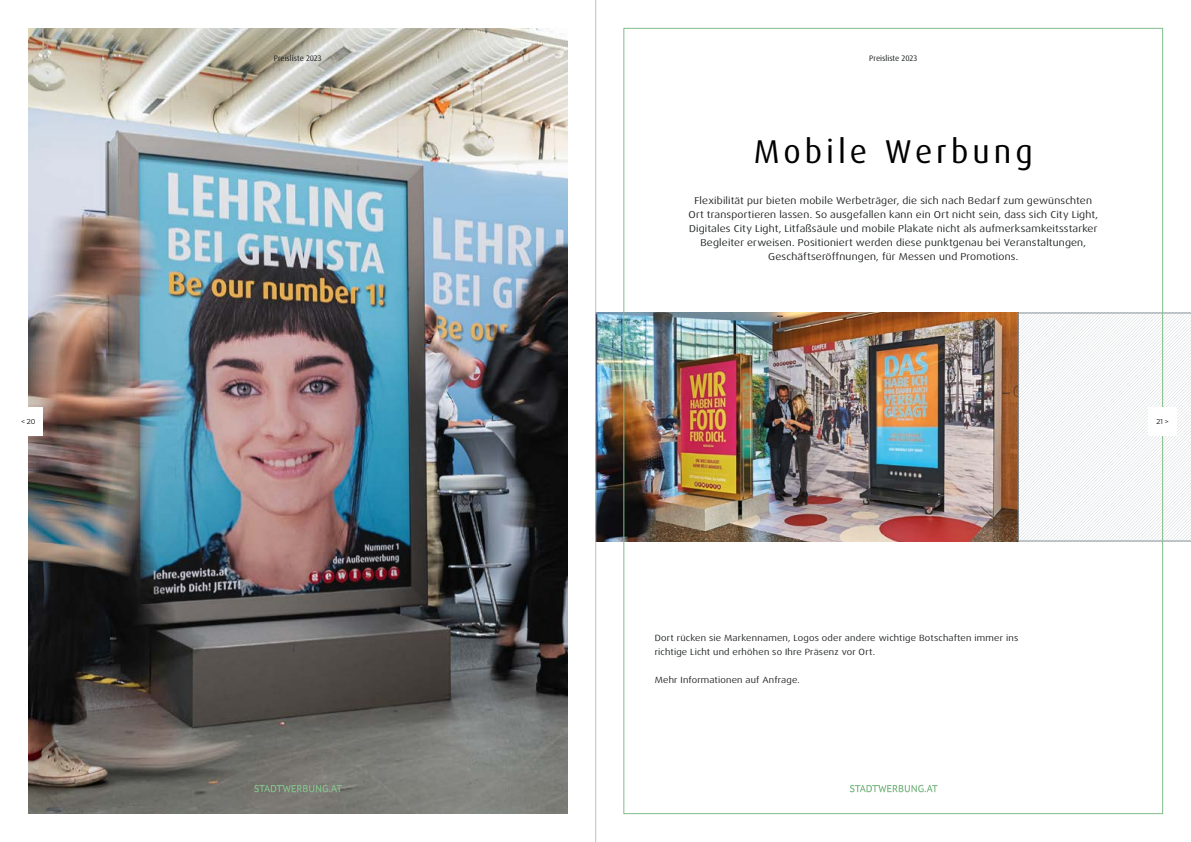
<style>
.page{position:relative;width:1191px;height:842px;background:#fff}
.page>*{position:absolute;margin:0;border:0;box-sizing:border-box;transform-origin:0 0}
.t1{font:33px "Dax Pro";letter-spacing:.12em;color:#000}
.t2{font:expanded 10px/14px "Dax Pro";letter-spacing:.015em;color:#1c201f;text-align:center}
.t3{font:expanded 9px/14px "Dax Pro";letter-spacing:.02em;color:#1c201f}
.t4{font:8px "Dax Pro";color:#1c201f}
.t5{font:7px "Montserrat";color:#000}
</style>
<div class="page">
<img style="left:28px;top:28px;width:539px;height:786px">
<img style="left:596px;top:313px;width:422px;height:228px">
<svg style="left:1018px;top:313px;width:173px;height:228px"></svg>
<hr style="left:595px;top:0;width:1px;height:842px;background:#bcc0c4">
<div style="left:14px;top:407px;width:29px;height:28px;background:#fff"></div>
<div style="left:1148px;top:407px;width:28px;height:28px;background:#fff"></div>
<svg style="left:254px;top:785px;width:88px;height:7px"></svg>
<svg style="left:850px;top:785px;width:87px;height:7px"></svg>
<p class="t4" style="left:274px;top:53px;width:49px">Preisliste 2023</p>
<p class="t4" style="left:869px;top:53px;width:49px">Preisliste 2023</p>
<h1 class="t1" style="left:753px;top:130px;width:280px">Mobile Werbung</h1>
<p class="t2" style="left:688px;top:193px;width:411px">Flexibilität pur bieten mobile Werbeträger, die sich nach Bedarf zum gewünschten Ort transportieren lassen. So ausgefallen kann ein Ort nicht sein, dass sich City Light, Digitales City Light, Litfaßsäule und mobile Plakate nicht als aufmerksamkeitsstarker Begleiter erweisen. Positioniert werden diese punktgenau bei Veranstaltungen, Geschäftseröffnungen, für Messen und Promotions.</p>
<p class="t5" style="left:21px;top:417px;width:16px">&lt; 20</p>
<p class="t5" style="left:1156px;top:417px;width:14px">21 &gt;</p>
<p class="t3" style="left:654px;top:630px;width:365px">Dort rücken sie Markennamen, Logos oder andere wichtige Botschaften immer ins richtige Licht und erhöhen so Ihre Präsenz vor Ort.</p>
<p class="t3" style="left:654px;top:672px;width:147px">Mehr Informationen auf Anfrage.</p>
</div>
